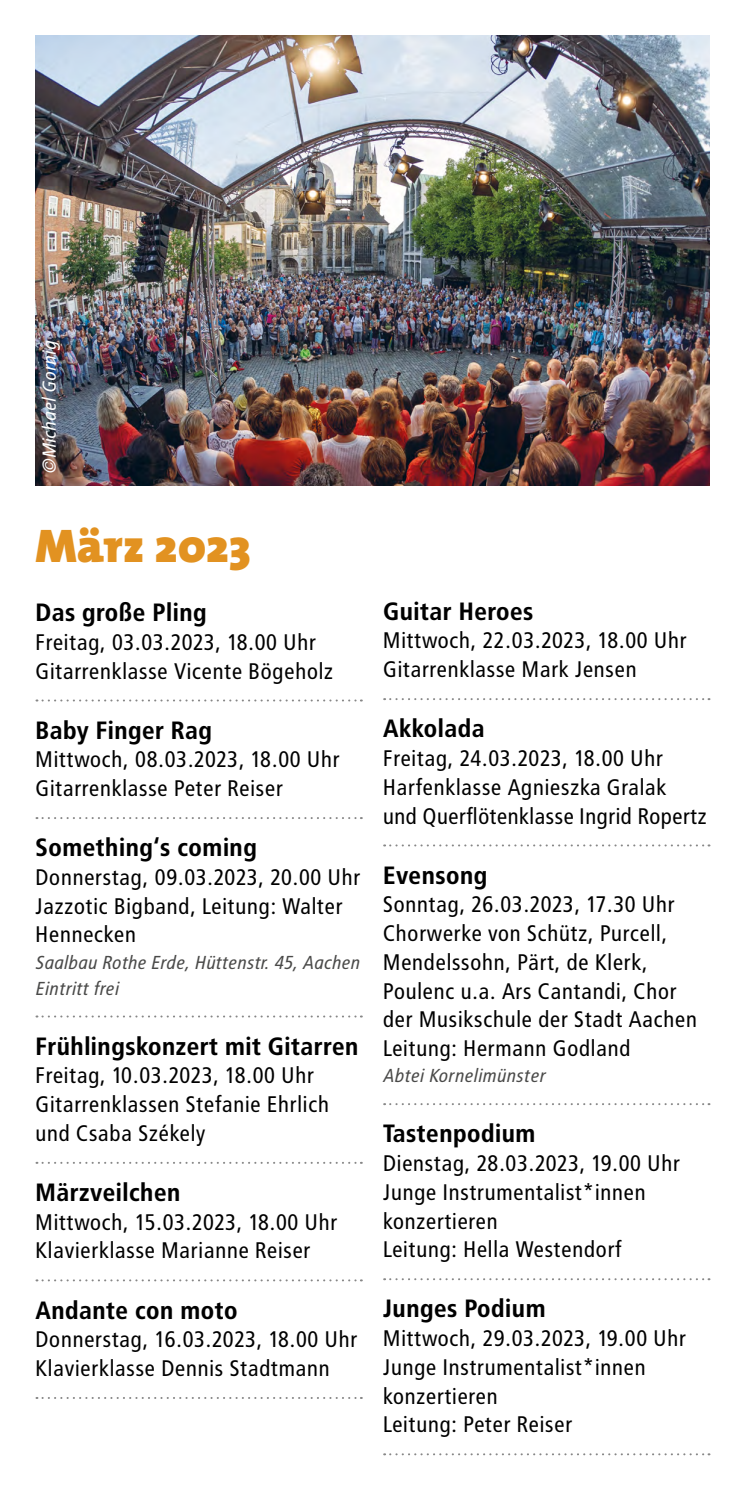
<style>
.page{position:relative;width:745px;height:1489px;background:#fff}
.page>*{position:absolute;margin:0;border:0;box-sizing:border-box;transform-origin:0 0}
.Headline_orange{font:900 47.5px "The Mix";color:#e29221}
.Unterpunkte{font:700 25px "Transit";color:#000}
.Fließtext{font:22.5px/28.8px "Transit";color:#000}
.Marginalien{font:italic 18.75px "Transit";letter-spacing:-.005em;color:#4a4a49}
.Marginalien-2{font:italic 18.75px "Transit";color:#fff}
</style>
<div class="page">
<img style="left:35px;top:35px;width:674px;height:450px">
<svg style="left:36px;top:699px;width:325px;height:2px"></svg>
<svg style="left:36px;top:817px;width:325px;height:2px"></svg>
<svg style="left:36px;top:1015px;width:325px;height:2px"></svg>
<svg style="left:36px;top:1161px;width:325px;height:2px"></svg>
<svg style="left:36px;top:1279px;width:325px;height:2px"></svg>
<svg style="left:36px;top:1397px;width:325px;height:1px"></svg>
<svg style="left:384px;top:698px;width:325px;height:2px"></svg>
<svg style="left:384px;top:844px;width:325px;height:2px"></svg>
<svg style="left:384px;top:1103px;width:325px;height:2px"></svg>
<svg style="left:384px;top:1278px;width:325px;height:2px"></svg>
<svg style="left:384px;top:1453px;width:325px;height:2px"></svg>
<p class="Marginalien-2" style="left:38px;top:474px;width:135px;rotate:-90deg">©Michael Gornig</p>
<p class="Headline_orange" style="left:35px;top:506px;width:216px">März 2023</p>
<p class="Unterpunkte" style="left:35px;top:597px;width:173px">Das große Pling</p>
<p class="Fließtext" style="left:35px;top:627px;width:283px">Freitag, 03.03.2023, 18.00 Uhr</p>
<p class="Fließtext" style="left:35px;top:656px;width:300px">Gitarrenklasse Vicente Bögeholz</p>
<p class="Unterpunkte" style="left:35px;top:715px;width:178px">Baby Finger Rag</p>
<p class="Fließtext" style="left:35px;top:745px;width:306px">Mittwoch, 08.03.2023, 18.00 Uhr</p>
<p class="Fließtext" style="left:35px;top:774px;width:249px">Gitarrenklasse Peter Reiser</p>
<p class="Unterpunkte" style="left:35px;top:832px;width:223px">Something‘s coming</p>
<p class="Fließtext" style="left:35px;top:862px;width:327px">Donnerstag, 09.03.2023, 20.00 Uhr</p>
<p class="Fließtext" style="left:35px;top:891px;width:309px">Jazzotic Bigband, Leitung: Walter<br>Hennecken</p>
<p class="Marginalien" style="left:35px;top:951px;width:326px">Saalbau Rothe Erde, Hüttenstr. 45, Aachen</p>
<p class="Marginalien" style="left:35px;top:977px;width:85px">Eintritt frei</p>
<p class="Unterpunkte" style="left:35px;top:1030px;width:325px">Frühlingskonzert mit Gitarren</p>
<p class="Fließtext" style="left:35px;top:1061px;width:280px">Freitag, 10.03.2023, 18.00 Uhr</p>
<p class="Fließtext" style="left:35px;top:1090px;width:295px">Gitarrenklassen Stefanie Ehrlich und Csaba Székely</p>
<p class="Unterpunkte" style="left:35px;top:1177px;width:147px">Märzveilchen</p>
<p class="Fließtext" style="left:35px;top:1207px;width:304px">Mittwoch, 15.03.2023, 18.00 Uhr</p>
<p class="Fließtext" style="left:35px;top:1236px;width:277px">Klavierklasse Marianne Reiser</p>
<p class="Unterpunkte" style="left:35px;top:1294px;width:204px">Andante con moto</p>
<p class="Fließtext" style="left:35px;top:1325px;width:324px">Donnerstag, 16.03.2023, 18.00 Uhr</p>
<p class="Fließtext" style="left:35px;top:1353px;width:296px">Klavierklasse Dennis Stadtmann</p>
<p class="Unterpunkte" style="left:383px;top:596px;width:152px">Guitar Heroes</p>
<p class="Fließtext" style="left:383px;top:626px;width:305px">Mittwoch, 22.03.2023, 18.00 Uhr</p>
<p class="Fließtext" style="left:383px;top:655px;width:255px">Gitarrenklasse Mark Jensen</p>
<p class="Unterpunkte" style="left:383px;top:713px;width:103px">Akkolada</p>
<p class="Fließtext" style="left:383px;top:744px;width:282px">Freitag, 24.03.2023, 18.00 Uhr</p>
<p class="Fließtext" style="left:383px;top:772px;width:285px">Harfenklasse Agnieszka Gralak</p>
<p class="Fließtext" style="left:383px;top:801px;width:326px">und Querflötenklasse Ingrid Ropertz</p>
<p class="Unterpunkte" style="left:383px;top:859px;width:106px">Evensong</p>
<p class="Fließtext" style="left:383px;top:890px;width:294px">Sonntag, 26.03.2023, 17.30 Uhr</p>
<p class="Fließtext" style="left:383px;top:919px;width:316px">Chorwerke von Schütz, Purcell,<br>Mendelssohn, Pärt, de Klerk,<br>Poulenc u.a. Ars Cantandi, Chor der Musikschule der Stadt Aachen</p>
<p class="Fließtext" style="left:383px;top:1034px;width:249px">Leitung: Hermann Godland</p>
<p class="Marginalien" style="left:383px;top:1064px;width:164px">Abtei Kornelimünster</p>
<p class="Unterpunkte" style="left:383px;top:1118px;width:154px">Tastenpodium</p>
<p class="Fließtext" style="left:383px;top:1148px;width:299px">Dienstag, 28.03.2023, 19.00 Uhr</p>
<p class="Fließtext" style="left:383px;top:1177px;width:264px">Junge Instrumentalist*innen konzertieren</p>
<p class="Fließtext" style="left:383px;top:1235px;width:240px">Leitung: Hella Westendorf</p>
<p class="Unterpunkte" style="left:383px;top:1293px;width:164px">Junges Podium</p>
<p class="Fließtext" style="left:383px;top:1323px;width:305px">Mittwoch, 29.03.2023, 19.00 Uhr</p>
<p class="Fließtext" style="left:383px;top:1352px;width:264px">Junge Instrumentalist*innen konzertieren</p>
<p class="Fließtext" style="left:383px;top:1410px;width:191px">Leitung: Peter Reiser</p>
</div>
